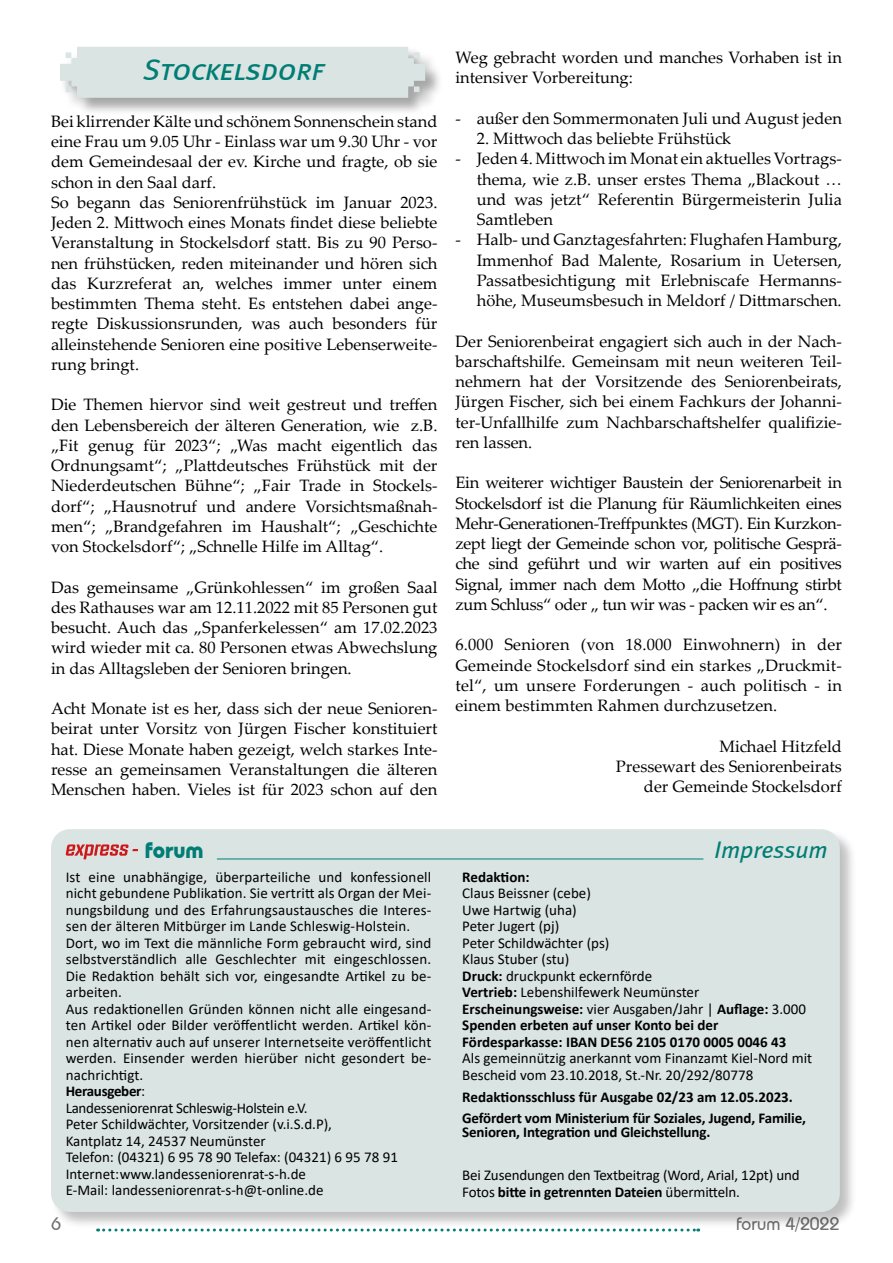
<style>
.page{position:relative;width:893px;height:1263px;background:#fff}
.page>*{position:absolute;margin:0;border:0;box-sizing:border-box;transform-origin:0 0}
.t1{font:30px "Meta Book Italic Caps";letter-spacing:-.01em;color:#007d75}
.t2{font:italic 24px "Meta Book LF";color:#007d75}
.t3{font:700 22.5px "Bauhaus IT Cby BT";color:#007d75}
.t4{font:500 18px "Bauhaus IT Cby BT";color:#706f6f}
.t5{font:16.5px/20.2px "Palatino Linotype";color:#000;text-align:justify}
.t6{font:15px/16.5px "Calibri";color:#000}
.t7{font:700 15px/21px "Calibri";letter-spacing:-.01em;color:#000}
.s1{font-weight:700}
</style>
<div class="page">
<svg style="left:98px;top:1229px;width:601px;height:2px"></svg>
<div style="left:51px;top:829px;width:806px;height:400px;background:#000;opacity:.25"></div>
<div style="left:52px;top:830px;width:787px;height:381px;background:#dae4e2;border-radius:18px"></div>
<div style="left:51px;top:829px;width:789px;height:383px;border:2px solid #dae4e2;border-radius:18px"></div>
<hr style="left:217px;top:859px;width:486px;height:1px;background:#007d75">
<svg style="left:66px;top:844px;width:72px;height:15px"></svg>
<div style="left:60px;top:46px;width:383px;height:69px;background:#000;opacity:.35"></div>
<div style="left:60px;top:47px;width:365px;height:51px;background:#dae4e2"></div>
<h1 class="t1" style="left:143px;top:52px;width:183px">Stockelsdorf</h1>
<p class="t5" style="left:51px;top:111px;width:388px;text-align:left">Bei klirrender Kälte und schönem Sonnenschein stand eine Frau um 9.05 Uhr - Einlass war um 9.30 Uhr - vor dem Gemeindesaal der ev. Kirche und fragte, ob sie schon in den Saal darf.<br>So begann das Seniorenfrühstück im Januar 2023.<br>Jeden 2. Mittwoch eines Monats findet diese beliebte Veranstaltung in Stockelsdorf statt. Bis zu 90 Perso&shy;nen frühstücken, reden miteinander und hören sich das Kurzreferat an, welches immer unter einem bestimmten Thema steht. Es entstehen dabei ange&shy;regte Diskussionsrunden, was auch besonders für alleinstehende Senioren eine positive Lebenserweite&shy;rung bringt.</p>
<p class="t5" style="left:51px;top:394px;width:388px">Die Themen hiervor sind weit gestreut und treffen den Lebensbereich der älteren Generation, wie z.B. „Fit genug für 2023“; „Was macht eigentlich das Ordnungsamt“; „Plattdeutsches Frühstück mit der Niederdeutschen Bühne“; „Fair Trade in Stockels&shy;dorf“; „Hausnotruf und andere Vorsichtsmaßnah&shy;men“; „Brandgefahren im Haushalt“; „Geschichte von Stockelsdorf“; „Schnelle Hilfe im Alltag“.</p>
<p class="t5" style="left:51px;top:576px;width:388px">Das gemeinsame „Grünkohlessen“ im großen Saal des Rathauses war am 12.11.2022 mit 85 Personen gut besucht. Auch das „Spanferkelessen“ am 17.02.2023 wird wieder mit ca. 80 Personen etwas Abwechslung in das Alltagsleben der Senioren bringen.</p>
<p class="t5" style="left:51px;top:698px;width:388px">Acht Monate ist es her, dass sich der neue Senioren&shy;beirat unter Vorsitz von Jürgen Fischer konstituiert hat. Diese Monate haben gezeigt, welch starkes Inte&shy;resse an gemeinsamen Veranstaltungen die älteren Menschen haben. Vieles ist für 2023 schon auf den</p>
<p class="t5" style="left:455px;top:47px;width:388px">Weg gebracht worden und manches Vorhaben ist in intensiver Vorbereitung:</p>
<p class="t5" style="left:455px;top:107px;width:388px">- außer den Sommermonaten Juli und August jeden</p>
<p class="t5" style="left:477px;top:128px;width:256px">2. Mittwoch das beliebte Frühstück</p>
<p class="t5" style="left:477px;top:148px;width:367px;text-indent:-21px">- Jeden 4. Mittwoch im Monat ein aktuelles Vortrags&shy;thema, wie z.B. unser erstes Thema „Blackout … und was jetzt“ Referentin Bürgermeisterin Julia Samtleben</p>
<p class="t5" style="left:477px;top:229px;width:367px;text-indent:-21px">- Halb- und Ganztagesfahrten: Flughafen Hamburg, Immenhof Bad Malente, Rosarium in Uetersen, Passatbesichtigung mit Erlebniscafe Hermanns&shy;höhe, Museumsbesuch in Meldorf / Dittmarschen.</p>
<p class="t5" style="left:455px;top:330px;width:388px">Der Seniorenbeirat engagiert sich auch in der Nach&shy;barschaftshilfe. Gemeinsam mit neun weiteren Teil&shy;nehmern hat der Vorsitzende des Seniorenbeirats, Jürgen Fischer, sich bei einem Fachkurs der Johanni&shy;ter-Unfallhilfe zum Nachbarschaftshelfer qualifizie&shy;ren lassen.</p>
<p class="t5" style="left:455px;top:472px;width:388px">Ein weiterer wichtiger Baustein der Seniorenarbeit in Stockelsdorf ist die Planung für Räumlichkeiten eines Mehr-Generationen-Treffpunktes (MGT). Ein Kurzkon&shy;zept liegt der Gemeinde schon vor, politische Gesprä&shy;che sind geführt und wir warten auf ein positives Signal, immer nach dem Motto „die Hoffnung stirbt zum Schluss“ oder „ tun wir was - packen wir es an“.</p>
<p class="t5" style="left:455px;top:634px;width:388px">6.000 Senioren (von 18.000 Einwohnern) in der Gemeinde Stockelsdorf sind ein starkes „Druckmit&shy;tel“, um unsere Forderungen - auch politisch - in einem bestimmten Rahmen durchzusetzen.</p>
<p class="t5" style="left:616px;top:735px;width:227px;text-align:right">Michael Hitzfeld<br>Pressewart des Seniorenbeirats der Gemeinde Stockelsdorf</p>
<h3 class="t3" style="left:145px;top:836px;width:60px">forum</h3>
<h2 class="t2" style="left:715px;top:836px;width:115px">Impressum</h2>
<p class="t6" style="left:66px;top:868px;width:367px">Ist eine unabhängige, überparteiliche und konfessionell nicht gebundene Publikation. Sie vertritt als Organ der Mei&shy;nungsbildung und des Erfahrungsaustausches die Interes&shy;sen der älteren Mitbürger im Lande Schleswig-Holstein.<br>Dort, wo im Text die männliche Form gebraucht wird, sind selbstverständlich alle Geschlechter mit eingeschlossen.<br>Die Redaktion behält sich vor, eingesandte Artikel zu be&shy;arbeiten.<br>Aus redaktionellen Gründen können nicht alle eingesand&shy;ten Artikel oder Bilder veröffentlicht werden. Artikel kön&shy;nen alternativ auch auf unserer Internetseite veröffentlicht werden. Einsender werden hierüber nicht gesondert be&shy;nachrichtigt.<br><span class="s1">Herausgeber</span>:<br>Landesseniorenrat Schleswig-Holstein e.V.<br>Peter Schildwächter, Vorsitzender (v.i.S.d.P),<br>Kantplatz 14, 24537 Neumünster<br>Telefon: (04321) 6 95 78 90 Telefax: (04321) 6 95 78 91<br>Internet:www.landesseniorenrat-s-h.de<br>E-Mail: landesseniorenrat-s-h@t-online.de</p>
<p class="t7" style="left:462px;top:866px;width:69px">Redaktion:</p>
<p class="t6" style="left:462px;top:885px;width:345px">Claus Beissner (cebe)<br>Uwe Hartwig (uha)<br>Peter Jugert (pj)<br>Peter Schildwächter (ps)<br>Klaus Stuber (stu)<br><span class="s1">Druck:</span> druckpunkt eckernförde<br><span class="s1">Vertrieb:</span> Lebenshilfewerk Neumünster<br><span class="s1">Erscheinungsweise:</span> vier Ausgaben/Jahr | <span class="s1">Auflage:</span> 3.000<br><span class="s1">Spenden erbeten auf unser Konto bei der<br>Fördesparkasse: IBAN DE56 2105 0170 0005 0046 43</span></p>
<p class="t6" style="left:462px;top:1050px;width:352px">Als gemeinnützig anerkannt vom Finanzamt Kiel-Nord mit<br>Bescheid vom 23.10.2018, St.-Nr. 20/292/80778</p>
<p class="t7" style="left:462px;top:1087px;width:345px">Redaktionsschluss für Ausgabe 02/23 am 12.05.2023.<br>Gefördert vom Ministerium für Soziales, Jugend, Familie,</p>
<p class="t7" style="left:462px;top:1121px;width:250px">Senioren, Integration und Gleichstellung.</p>
<p class="t6" style="left:462px;top:1167px;width:339px">Bei Zusendungen den Textbeitrag (Word, Arial, 12pt) und<br>Fotos <span class="s1">bitte in getrennten Dateien</span> übermitteln.</p>
<p class="t4" style="left:51px;top:1213px;width:11px">6</p>
<p class="t4" style="left:736px;top:1212px;width:105px">forum 4/2022</p>
</div>
